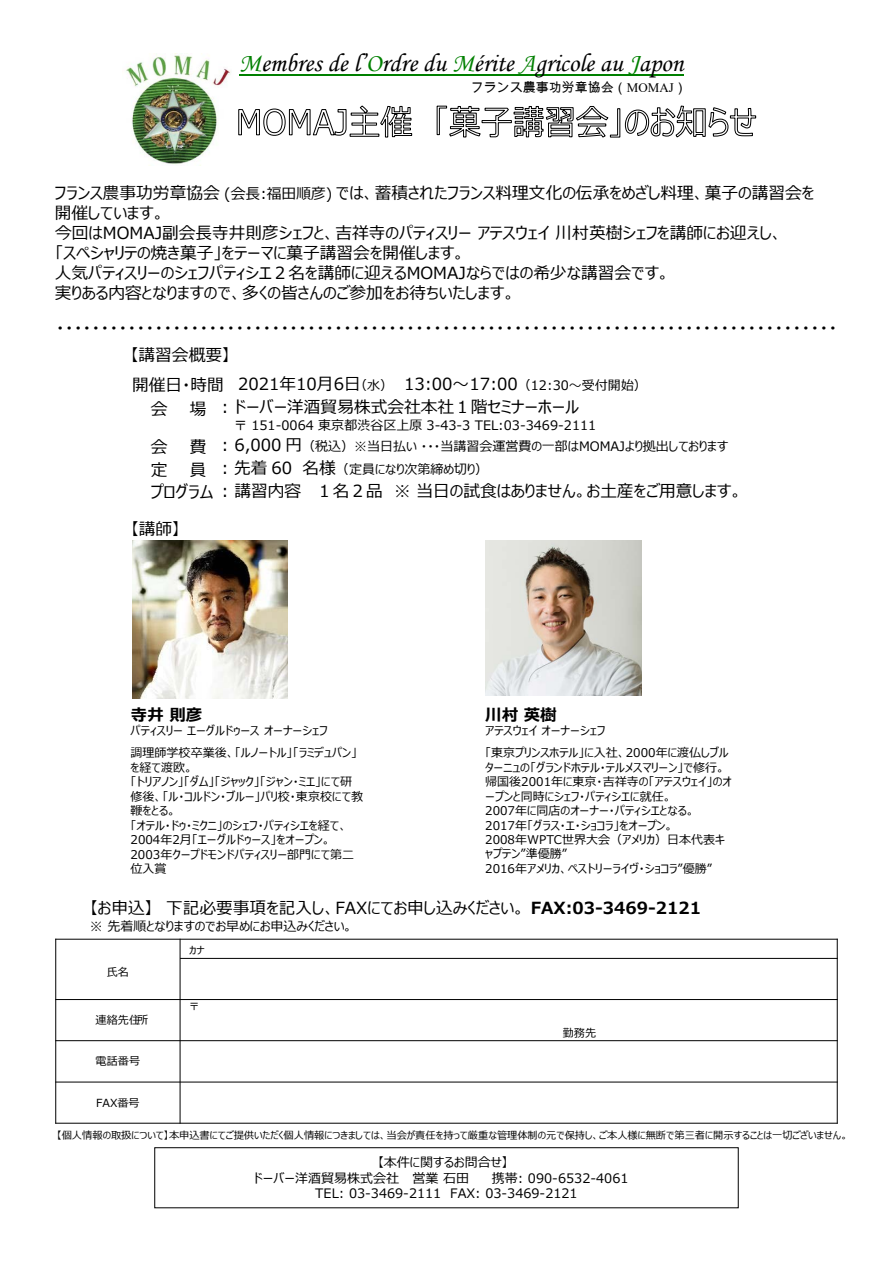
<style>
.page{position:relative;width:893px;height:1263px;background:#fff}
.page>*{position:absolute;margin:0;border:0;box-sizing:border-box;transform-origin:0 0}
.t1{font:25.95px "Monotype Corsiva";color:#000}
.t2{font:16.65px/20.1px "Meiryo UI";color:#000}
.t3{font:16.65px "Meiryo UI";color:#000;scale:1.08 1}
.t4{font:700 16.5px "Meiryo UI";color:#000}
.t5{font:13.05px/20.7px "Meiryo UI";color:#000}
.t6{font:13.05px "Arial Unicode MS";color:#000}
.t7{font:12px/14.4px "Meiryo UI";color:#000}
.t8{font:11.1px "Meiryo UI";color:#000}
.t9{font:10.2px "Meiryo UI";color:#000}
.s1{color:#008000}
.s2{font-family:"Times New Roman"}
.s3{font-size:14.85px}
.s4{font-size:13.05px}
.s5{font-size:16.65px}
.s6{font-weight:700}
</style>
<div class="page">
<hr style="left:239px;top:74px;width:22px;height:2px;background:#008000">
<hr style="left:261px;top:74px;width:105px;height:2px;background:#008000">
<svg style="left:366px;top:74px;width:15px;height:2px"></svg>
<hr style="left:381px;top:74px;width:71px;height:2px;background:#008000">
<hr style="left:452px;top:74px;width:22px;height:2px;background:#008000">
<hr style="left:474px;top:74px;width:46px;height:2px;background:#008000">
<svg style="left:520px;top:74px;width:16px;height:2px"></svg>
<hr style="left:536px;top:74px;width:93px;height:2px;background:#008000">
<svg style="left:629px;top:74px;width:10px;height:2px"></svg>
<hr style="left:639px;top:74px;width:45px;height:2px;background:#008000">
<svg style="left:238px;top:105px;width:174px;height:33px"></svg>
<svg style="left:436px;top:105px;width:320px;height:33px"></svg>
<hr style="left:180px;top:939px;width:1px;height:185px;background:#000">
<hr style="left:180px;top:958px;width:658px;height:1px;background:#000">
<hr style="left:55px;top:999px;width:783px;height:1px;background:#000">
<hr style="left:55px;top:1040px;width:783px;height:1px;background:#000">
<hr style="left:55px;top:1081px;width:783px;height:1px;background:#000">
<hr style="left:55px;top:939px;width:1px;height:185px;background:#000">
<hr style="left:837px;top:939px;width:1px;height:185px;background:#000">
<hr style="left:55px;top:939px;width:783px;height:1px;background:#000">
<hr style="left:55px;top:1123px;width:783px;height:1px;background:#000">
<div style="left:154px;top:1147px;width:585px;height:61px;border:1px solid #000"></div>
<img style="left:133px;top:541px;width:155px;height:157px">
<img style="left:485px;top:541px;width:156px;height:155px">
<img style="left:126px;top:53px;width:105px;height:112px">
<h1 class="t1" style="left:239px;top:48px;width:446px"><span class="s1">M</span>embres de l’<span class="s1">O</span>rdre du <span class="s1">M</span>érite <span class="s1">A</span>gricole au <span class="s1">J</span>apon</h1>
<p class="t6" style="left:471px;top:78px;width:218px">フランス農事功労章協会（<span class="s2">MOMAJ</span>）</p>
<p class="t2" style="left:55px;top:183px;width:761px">フランス農事功労章協会 <span class="s3">(会長:福田順彦)</span> では、蓄積されたフランス料理文化の伝承をめざし料理、菓子の講習会を開催しています。<br>今回はMOMAJ副会長寺井則彦シェフと、吉祥寺のパティスリー アテスウェイ 川村英樹シェフを講師にお迎えし、<br>「スペシャリテの焼き菓子」をテーマに菓子講習会を開催します。<br>人気パティスリーのシェフパティシエ２名を講師に迎えるMOMAJならではの希少な講習会です。<br>実りある内容となりますので、多くの皆さんのご参加をお待ちいたします。</p>
<h2 class="t3" style="left:56px;top:316px;width:725px">・・・・・・・・・・・・・・・・・・・・・・・・・・・・・・・・・・・・・・・・・・・・・・・・・・・・・・・・・・・・・・・・・・・・・・・・・・・・・・・・・・・・・・・</h2>
<h2 class="t2" style="left:130px;top:342px;width:102px;line-height:29.1px">【講習会概要】開催日・時間</h2>
<h2 class="t2" style="left:151px;top:399px;width:18px">会</h2>
<h2 class="t2" style="left:190px;top:399px;width:18px">場</h2>
<h2 class="t2" style="left:151px;top:437px;width:18px">会</h2>
<h2 class="t2" style="left:190px;top:437px;width:18px">費</h2>
<h2 class="t2" style="left:151px;top:461px;width:18px">定</h2>
<h2 class="t2" style="left:221px;top:373px;width:427px;line-height:23.2px;text-indent:17px">2021年10月6日<span class="s4">（水）</span> 13:00～17:00<span class="s4">（12:30～受付開始）</span>: ドーバー洋酒貿易株式会社本社１階セミナーホール</h2>
<p class="t5" style="left:222px;top:416px;width:508px;text-indent:12px">〒 151-0064 東京都渋谷区上原 3-43-3 TEL:03-3469-2111<br><span class="s5">: 6,000 円</span>（税込）※当日払い・・・当講習会運営費の一部はMOMAJより拠出しております</p>
<p class="t5" style="left:221px;top:460px;width:268px"><span class="s5">: 先着 60 名様</span>（定員になり次第締め切り）</p>
<h2 class="t2" style="left:222px;top:482px;width:522px">: 講習内容 １名２品 ※ 当日の試食はありません。お土産をご用意します。</h2>
<h2 class="t2" style="left:151px;top:459px;width:64px;line-height:22.5px;text-indent:39px">員プログラム</h2>
<h2 class="t2" style="left:131px;top:520px;width:52px">【講師】</h2>
<h3 class="t4" style="left:131px;top:703px;width:73px">寺井 則彦</h3>
<p class="t7" style="left:131px;top:721px;width:228px;line-height:22px">パティスリーエーグルドゥースオーナーシェフ<br>調理師学校卒業後、「ルノートル」「ラミデュパン」</p>
<p class="t7" style="left:131px;top:761px;width:234px">を経て渡欧。<br>「トリアノン」「ダム」「ジャック」「ジャン・ミエ」にて研修後、「ル・コルドン・ブルー」パリ校・東京校にて教鞭をとる。<br>「オテル・ドゥ・ミクニ」のシェフ・パティシエを経て、<br>2004年2月「エーグルドゥース」をオープン。<br>2003年クープドモンドパティスリー部門にて第二位入賞</p>
<h3 class="t4" style="left:485px;top:703px;width:73px">川村 英樹</h3>
<p class="t7" style="left:485px;top:724px;width:121px">アテスウェイ オーナーシェフ</p>
<p class="t7" style="left:485px;top:746px;width:248px">「東京プリンスホテル」に入社、2000年に渡仏しブルターニュの「グランドホテル・テルメスマリーン」で修行。帰国後2001年に東京・吉祥寺の「アテスウェイ」のオープンと同時にシェフ・パティシエに就任。<br>2007年に同店のオーナー・パティシエとなる。<br>2017年「グラス・エ・ショコラ」をオープン。<br>2008年WPTC世界大会（アメリカ）日本代表キャプテン”準優勝”<br>2016年アメリカ、ペストリーライヴ・ショコラ”優勝”</p>
<h2 class="t2" style="left:166px;top:899px;width:536px">下記必要事項を記入し、FAXにてお申し込みください。 <span class="s6">FAX:03-3469-2121</span></h2>
<p class="t5" style="left:90px;top:917px;width:265px">※ 先着順となりますのでお早めにお申込みください。</p>
<h2 class="t2" style="left:90px;top:899px;width:65px">【お申込】</h2>
<p class="t8" style="left:107px;top:965px;width:24px">氏名</p>
<p class="t8" style="left:96px;top:1012px;width:54px">連絡先住所</p>
<p class="t8" style="left:96px;top:1053px;width:46px">電話番号</p>
<p class="t8" style="left:96px;top:1095px;width:45px">FAX番号</p>
<p class="t9" style="left:189px;top:943px;width:17px">カナ</p>
<p class="t9" style="left:189px;top:999px;width:12px">〒</p>
<p class="t8" style="left:563px;top:1025px;width:35px">勤務先</p>
<p class="t9" style="left:57px;top:1128px;width:793px">【個人情報の取扱について】本申込書にてご提供いただく個人情報につきましては、当会が責任を持って厳重な管理体制の元で保持し、ご本人様に無断で第三者に開示することは一切ございません。</p>
<p class="t5" style="left:377px;top:1153px;width:132px">【本件に関するお問合せ】</p>
<p class="t5" style="left:254px;top:1168px;width:217px">ドーバー洋酒貿易株式会社 営業 石田</p>
<p class="t5" style="left:315px;top:1184px;width:264px">TEL: 03-3469-2111 FAX: 03-3469-2121</p>
<p class="t5" style="left:492px;top:1168px;width:138px">携帯: 090-6532-4061</p>
</div>
